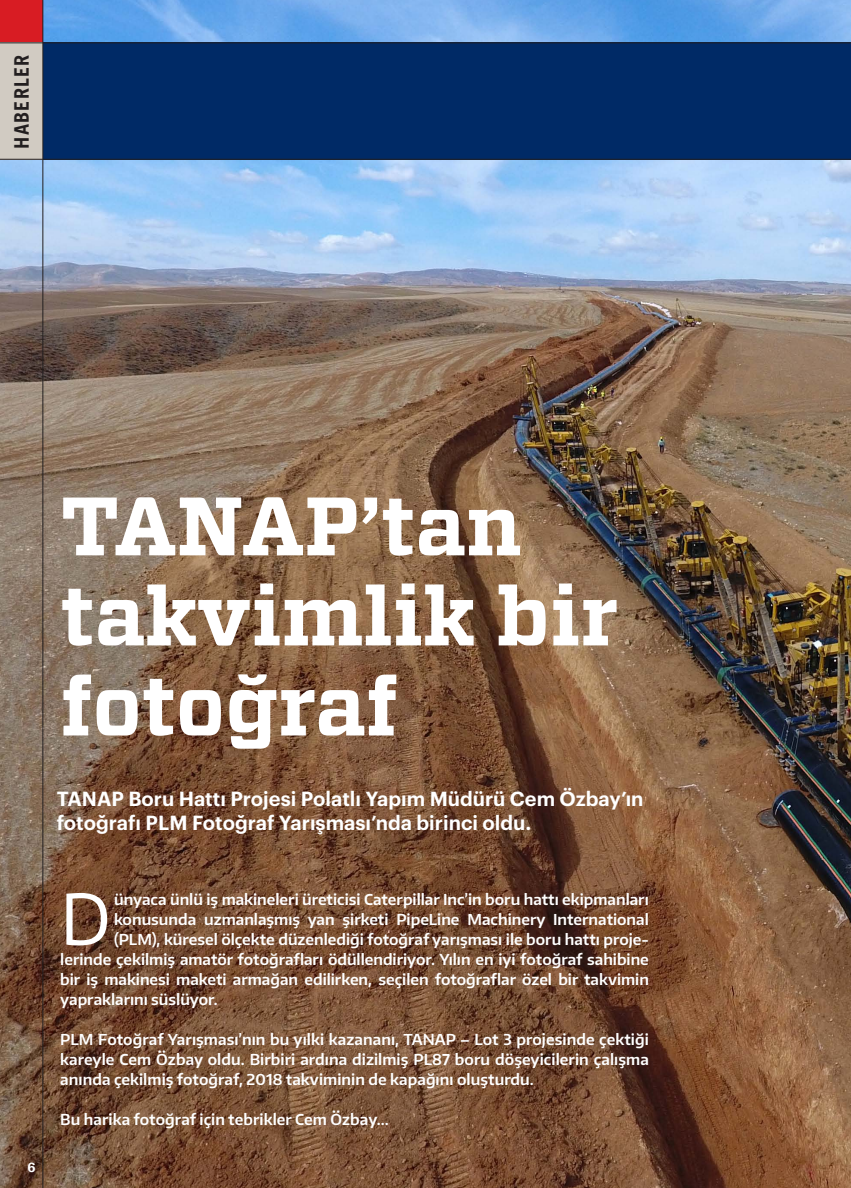
<style>
.page{position:relative;width:851px;height:1188px;background:#fff}
.page>*{position:absolute;margin:0;border:0;box-sizing:border-box;transform-origin:0 0}
.HABER_ANA_BASLIK_emr{font:700 82.5px/90px "Vitesse";color:#fff}
.Anayazi{font:69px "Encode Sans Normal";color:#fff}
.Anayazi-2{font:600 20px/24px "Graphik";color:#fff}
.t1{font:700 20px "Trade Gothic";letter-spacing:.06em;color:#231f20}
.Anayazi-3{font:600 15px/20px "Encode Sans Normal";color:#fff;text-align:justify}
.t2{font:600 13.75px "Franklin Gothic";color:#fff}
</style>
<div class="page">
<img style="left:0;top:0;width:850px;height:1187px">
<div style="left:43px;top:43px;width:807px;height:116px;background:#002a66"></div>
<div style="left:0;top:0;width:43px;height:43px;background:#d81c23"></div>
<div style="left:0;top:43px;width:43px;height:116px;background:#d1cbc2"></div>
<hr style="left:43px;top:0;width:1px;height:1187px;background:#231f20">
<hr style="left:0;top:43px;width:850px;height:1px;background:#231f20">
<hr style="left:0;top:159px;width:850px;height:1px;background:#231f20">
<p class="t1" style="left:9px;top:149px;width:95px;rotate:-90deg">HABERLER</p>
<p class="HABER_ANA_BASLIK_emr" style="left:60px;top:482px;width:559px">TANAP’tan takvimlik bir fotoğraf</p>
<p class="Anayazi-2" style="left:57px;top:784px;width:588px">TANAP Boru Hattı Projesi Polatlı Yapım Müdürü Cem Özbay’ın fotoğrafı PLM Fotoğraf Yarışması’nda birinci oldu.</p>
<p class="t2" style="left:27px;top:1158px;width:10px">6</p>
<p class="Anayazi" style="left:60px;top:873px;width:52px">D</p>
<p class="Anayazi-3" style="left:114px;top:888px;width:536px">ünyaca ünlü iş makineleri üreticisi Caterpillar Inc’in boru hattı ekipmanları</p>
<p class="Anayazi-3" style="left:114px;top:908px;width:536px">konusunda uzmanlaşmış yan şirketi PipeLine Machinery International</p>
<p class="Anayazi-3" style="left:114px;top:928px;width:536px">(PLM), küresel ölçekte düzenlediği fotoğraf yarışması ile boru hattı proje-</p>
<p class="Anayazi-3" style="left:60px;top:948px;width:590px">lerinde çekilmiş amatör fotoğrafları ödüllendiriyor. Yılın en iyi fotoğraf sahibine</p>
<p class="Anayazi-3" style="left:60px;top:968px;width:590px">bir iş makinesi maketi armağan edilirken, seçilen fotoğraflar özel bir takvimin</p>
<p class="Anayazi-3" style="left:60px;top:988px;width:159px">yapraklarını süslüyor.</p>
<p class="Anayazi-3" style="left:60px;top:1028px;width:590px">PLM Fotoğraf Yarışması’nın bu yılki kazananı, TANAP – Lot 3 projesinde çektiği kareyle Cem Özbay oldu. Birbiri ardına dizilmiş PL87 boru döşeyicilerin çalışma anında çekilmiş fotoğraf, 2018 takviminin de kapağını oluşturdu.</p>
<p class="Anayazi-3" style="left:60px;top:1108px;width:330px">Bu harika fotoğraf için tebrikler Cem Özbay...</p>
</div>
